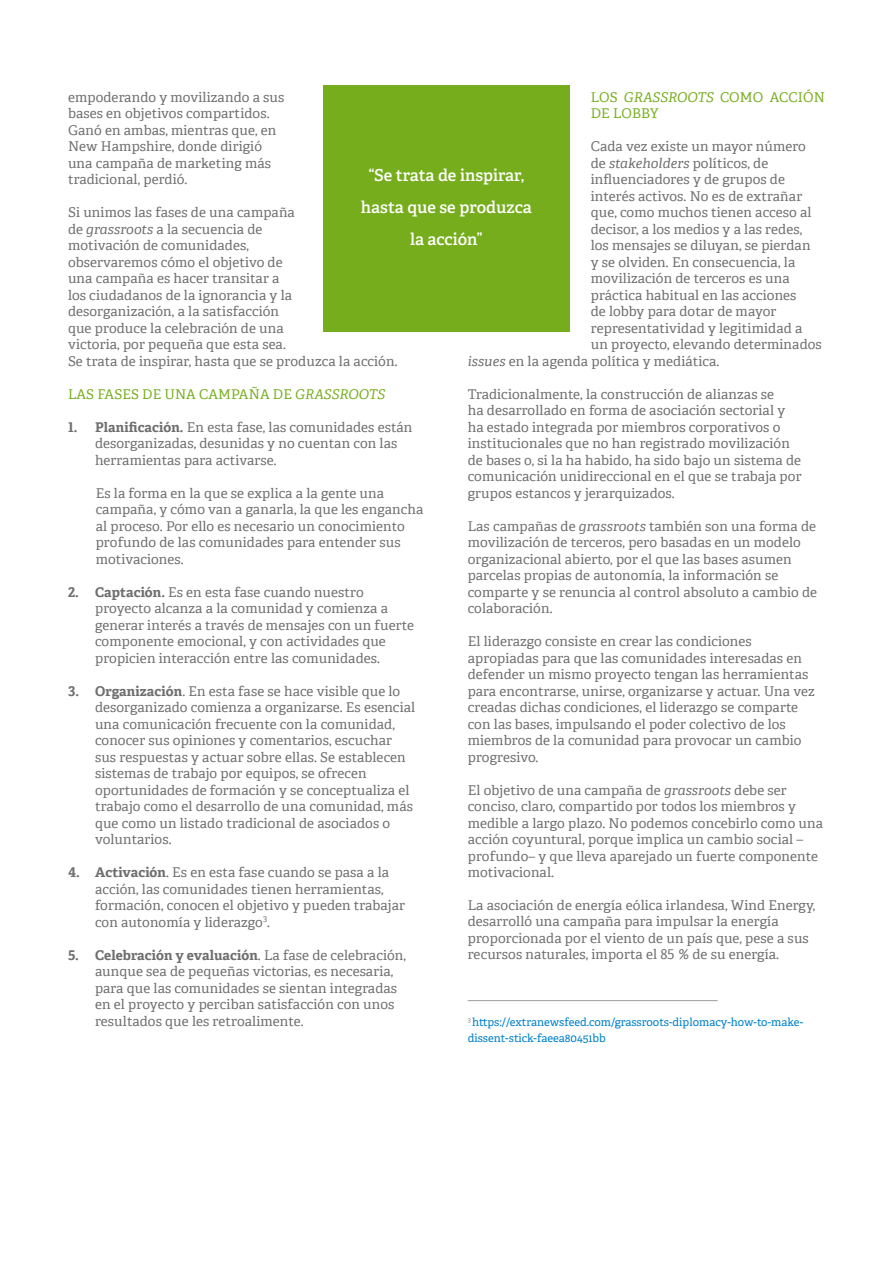
<style>
.page{position:relative;width:893px;height:1263px;background:#fff}
.page>*{position:absolute;margin:0;border:0;box-sizing:border-box;transform-origin:0 0}
.t1{font:600 16.5px/32px "Adelle";color:#fff;text-align:center}
.t2{font:13.5px/16.5px "Adelle";letter-spacing:.01em;color:#6e6e6f}
.t3{font:13.5px "Adelle";letter-spacing:.01em;color:#76ad1c}
.t4{font:italic 13.5px "Adelle";letter-spacing:.01em;color:#76ad1c}
.t5{font:11.25px/16.5px "Adelle";color:#0082c9}
.s1{font-style:normal}
.s2{font-style:italic}
.s3{font-weight:700}
</style>
<div class="page">
<div style="left:323px;top:85px;width:246px;height:247px;background:#76ad1c"></div>
<hr style="left:468px;top:1000px;width:250px;height:1px;background:#9c9e9f">
<p class="t4" style="left:591px;top:87px;width:141px"><span class="s1">Los</span> grassroots <span class="s1">como</span></p>
<p class="t3" style="left:770px;top:87px;width:54px">acción</p>
<p class="t3" style="left:591px;top:103px;width:33px">de lobby</p>
<p class="t2" style="left:591px;top:137px;width:217px">Cada vez existe un mayor número</p>
<p class="t2" style="left:591px;top:154px;width:179px">de <span class="s2">stakeholders</span> políticos, de</p>
<p class="t2" style="left:591px;top:170px;width:196px">influenciadores y de grupos de</p>
<p class="t2" style="left:591px;top:187px;width:213px">interés activos. No es de extrañar</p>
<p class="t2" style="left:591px;top:203px;width:222px">que, como muchos tienen acceso al</p>
<p class="t2" style="left:591px;top:220px;width:213px">decisor, a los medios y a las redes,</p>
<p class="t2" style="left:591px;top:236px;width:221px">los mensajes se diluyan, se pierdan</p>
<p class="t2" style="left:591px;top:253px;width:206px">y se olviden. En consecuencia, la</p>
<p class="t2" style="left:591px;top:269px;width:200px">movilización de terceros es una</p>
<p class="t2" style="left:591px;top:286px;width:207px">práctica habitual en las acciones</p>
<p class="t2" style="left:591px;top:302px;width:187px">de lobby para dotar de mayor</p>
<p class="t2" style="left:591px;top:319px;width:213px">representatividad y legitimidad a</p>
<p class="t2" style="left:591px;top:335px;width:232px">un proyecto, elevando determinados</p>
<p class="t2" style="left:468px;top:352px;width:253px"><span class="s2">issues</span> en la agenda política y mediática.</p>
<p class="t2" style="left:468px;top:385px;width:335px">Tradicionalmente, la construcción de alianzas se<br>ha desarrollado en forma de asociación sectorial y ha estado integrada por miembros corporativos o institucionales que no han registrado movilización de bases o, si la ha habido, ha sido bajo un sistema de comunicación unidireccional en el que se trabaja por grupos estancos y jerarquizados.</p>
<p class="t2" style="left:468px;top:517px;width:351px">Las campañas de <span class="s2">grassroots</span> también son una forma de movilización de terceros, pero basadas en un modelo organizacional abierto, por el que las bases asumen parcelas propias de autonomía, la información se comparte y se renuncia al control absoluto a cambio de colaboración.</p>
<p class="t2" style="left:468px;top:632px;width:348px">El liderazgo consiste en crear las condiciones apropiadas para que las comunidades interesadas en defender un mismo proyecto tengan las herramientas para encontrarse, unirse, organizarse y actuar. Una vez creadas dichas condiciones, el liderazgo se comparte con las bases, impulsando el poder colectivo de los miembros de la comunidad para provocar un cambio progresivo.</p>
<p class="t2" style="left:468px;top:781px;width:357px">El objetivo de una campaña de <span class="s2">grassroots</span> debe ser conciso, claro, compartido por todos los miembros y medible a largo plazo. No podemos concebirlo como una acción coyuntural, porque implica un cambio social – profundo– y que lleva aparejado un fuerte componente motivacional.</p>
<p class="t2" style="left:468px;top:896px;width:349px">La asociación de energía eólica irlandesa, Wind Energy, desarrolló una campaña para impulsar la energía proporcionada por el viento de un país que, pese a sus recursos naturales, importa el 85 <span class="s2">%</span> de su energía.</p>
<p class="t2" style="left:68px;top:88px;width:218px">empoderando y movilizando a sus bases en objetivos compartidos.<br>Ganó en ambas, mientras que, en<br>New Hampshire, donde dirigió una campaña de marketing más tradicional, perdió.</p>
<p class="t2" style="left:68px;top:203px;width:331px">Si unimos las fases de una campaña<br>de <span class="s2">grassroots</span> a la secuencia de<br>motivación de comunidades,<br>observaremos cómo el objetivo de<br>una campaña es hacer transitar a<br>los ciudadanos de la ignorancia y la desorganización, a la satisfacción<br>que produce la celebración de una<br>victoria, por pequeña que esta sea.<br>Se trata de inspirar, hasta que se produzca la acción.</p>
<p class="t3" style="left:68px;top:384px;width:56px">Las fases</p>
<p class="t3" style="left:142px;top:384px;width:244px">de una campaña de <span class="s2">grassroots</span></p>
<p class="t2" style="left:95px;top:418px;width:319px;text-indent:-27px"><span class="s3">1. Planificación.</span> En esta fase, las comunidades están desorganizadas, desunidas y no cuentan con las herramientas para activarse.</p>
<p class="t2" style="left:96px;top:484px;width:329px">Es la forma en la que se explica a la gente una campaña, y cómo van a ganarla, la que les engancha al proceso. Por ello es necesario un conocimiento profundo de las comunidades para entender sus motivaciones.</p>
<p class="t2" style="left:95px;top:583px;width:320px;text-indent:-27px"><span class="s3">2. Captación.</span> Es en esta fase cuando nuestro proyecto alcanza a la comunidad y comienza a generar interés a través de mensajes con un fuerte componente emocional, y con actividades que propicien interacción entre las comunidades.</p>
<p class="t2" style="left:95px;top:682px;width:322px;text-indent:-27px"><span class="s3">3. Organización</span>. En esta fase se hace visible que lo desorganizado comienza a organizarse. Es esencial una comunicación frecuente con la comunidad, conocer sus opiniones y comentarios, escuchar sus respuestas y actuar sobre ellas. Se establecen sistemas de trabajo por equipos, se ofrecen oportunidades de formación y se conceptualiza el trabajo como el desarrollo de una comunidad, más que como un listado tradicional de asociados o voluntarios.</p>
<p class="t2" style="left:95px;top:863px;width:311px;text-indent:-27px"><span class="s3">4. Activación</span>. Es en esta fase cuando se pasa a la acción, las comunidades tienen herramientas, formación, conocen el objetivo y pueden trabajar con autonomía y liderazgo<sup>3</sup>.</p>
<p class="t2" style="left:95px;top:946px;width:312px;text-indent:-27px"><span class="s3">5. Celebración y evaluación</span>. La fase de celebración, aunque sea de pequeñas victorias, es necesaria, para que las comunidades se sientan integradas en el proyecto y perciban satisfacción con unos resultados que les retroalimente.</p>
<p class="t1" style="left:361px;top:158px;width:172px">“Se trata de inspirar, hasta que se produzca la acción”</p>
<p class="t5" style="left:468px;top:1013px;width:337px"><sup>3</sup> https://extranewsfeed.com/grassroots-diplomacy-how-to-make&shy;dissent-stick-faeea80451bb</p>
</div>
